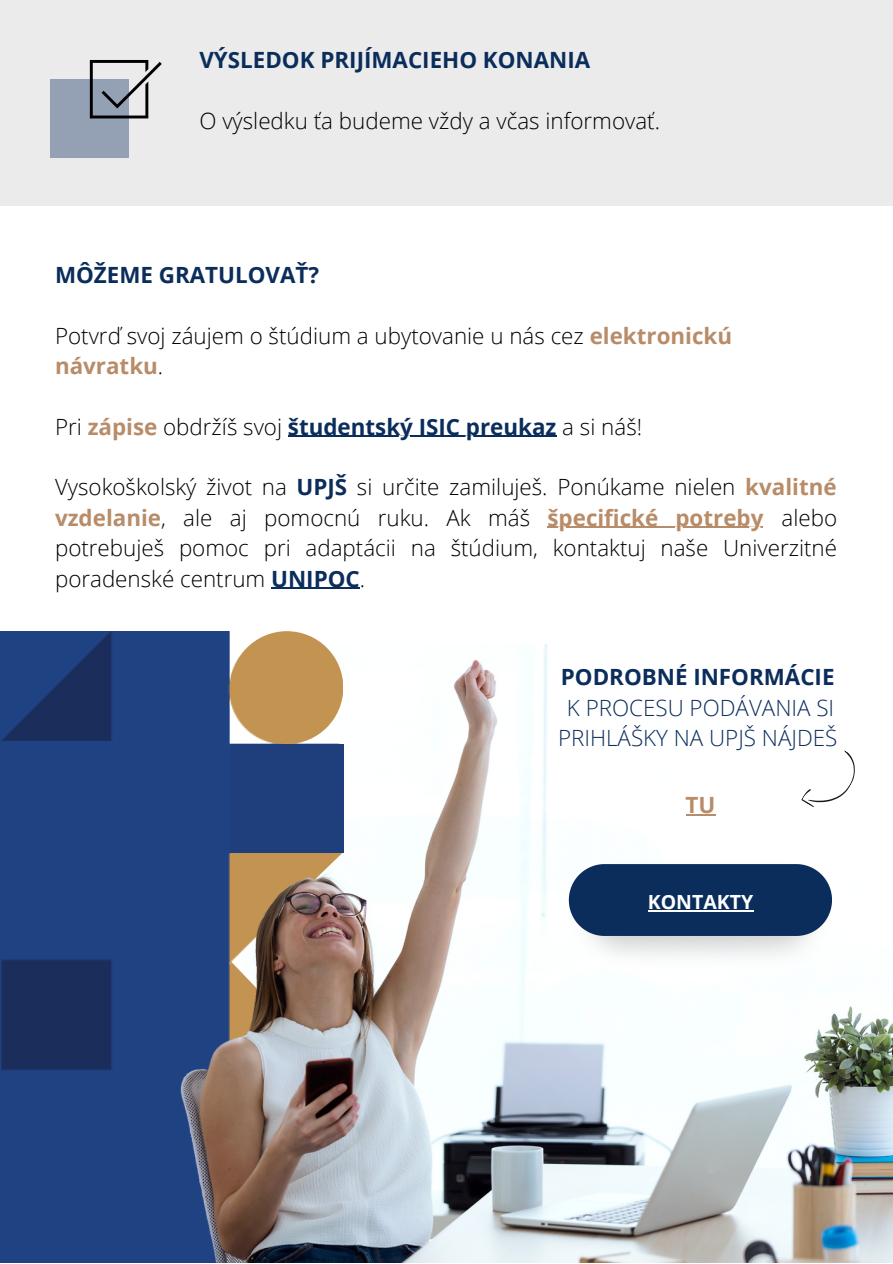
<style>
.page{position:relative;width:893px;height:1264px;background:#fff}
.page>*{position:absolute;margin:0;border:0;box-sizing:border-box;transform-origin:0 0}
.t1{font:300 22.35px/30.3px "Open Sans";color:#000}
.t2{font:700 22.35px "Open Sans";color:#0b2d5c}
.t3{font:300 22.35px/30.3px "Open Sans";color:#0b2d5c;text-align:center}
.t4{font:700 22.35px "Open Sans";color:#b88c68}
.t5{font:700 19.5px "Open Sans";color:#fff}
.s1{font-weight:700;color:#b88c68}
.s2{font-weight:700;color:#0b2d5c}
</style>
<div class="page">
<div style="left:0;top:0;width:892px;height:205px;background:#ebebeb"></div>
<div style="left:50px;top:79px;width:78px;height:79px;background:#94a1b4"></div>
<svg style="left:90px;top:60px;width:72px;height:58px"></svg>
<img style="left:0;top:631px;width:548px;height:631px">
<hr style="left:288px;top:436px;width:268px;height:1px;background:#0b2d5c">
<hr style="left:547px;top:527px;width:216px;height:1px;background:#b88c68">
<hr style="left:271px;top:587px;width:89px;height:1px;background:#0b2d5c">
<div style="left:230px;top:631px;width:113px;height:113px;background:#c29351;border-radius:50%"></div>
<img style="left:4px;top:673px;width:887px;height:589px">
<svg style="left:800px;top:746px;width:64px;height:69px"></svg>
<img style="left:568px;top:859px;width:264px;height:109px">
<svg style="left:568px;top:864px;width:264px;height:71px;background:#1b3b67"></svg>
<hr style="left:685px;top:814px;width:30px;height:1px;background:#b88c68">
<hr style="left:647px;top:910px;width:106px;height:1px;background:#fff">
<p class="t2" style="left:199px;top:44px;width:392px">VÝSLEDOK PRIJÍMACIEHO KONANIA</p>
<p class="t1" style="left:199px;top:105px;width:462px">O výsledku ťa budeme vždy a včas informovať.</p>
<p class="t2" style="left:55px;top:259px;width:265px">MÔŽEME GRATULOVAŤ?</p>
<p class="t1" style="left:55px;top:320px;width:678px">Potvrď svoj záujem o štúdium a ubytovanie u nás cez <span class="s1">elektronickú návratku</span>.</p>
<p class="t1" style="left:55px;top:411px;width:588px">Pri <span class="s1">zápise</span> obdržíš svoj <span class="s2">študentský ISIC preukaz</span> a si náš!</p>
<p class="t1" style="left:55px;top:471px;width:783px;text-align:justify">Vysokoškolský život na <span class="s2">UPJŠ</span> si určite zamiluješ. Ponúkame nielen <span class="s1">kvalitné vzdelanie</span>, ale aj pomocnú ruku. Ak máš <span class="s1">špecifické potreby</span> alebo potrebuješ pomoc pri adaptácii na štúdium, kontaktuj naše Univerzitné poradenské centrum <span class="s2">UNIPOC</span>.</p>
<p class="t2" style="left:560px;top:661px;width:275px">PODROBNÉ INFORMÁCIE</p>
<p class="t3" style="left:558px;top:691px;width:281px">K PROCESU PODÁVANIA SI<br>PRIHLÁŠKY NA UPJŠ NÁJDEŠ</p>
<p class="t4" style="left:685px;top:789px;width:31px">TU</p>
<p class="t5" style="left:647px;top:888px;width:107px">KONTAKTY</p>
</div>
